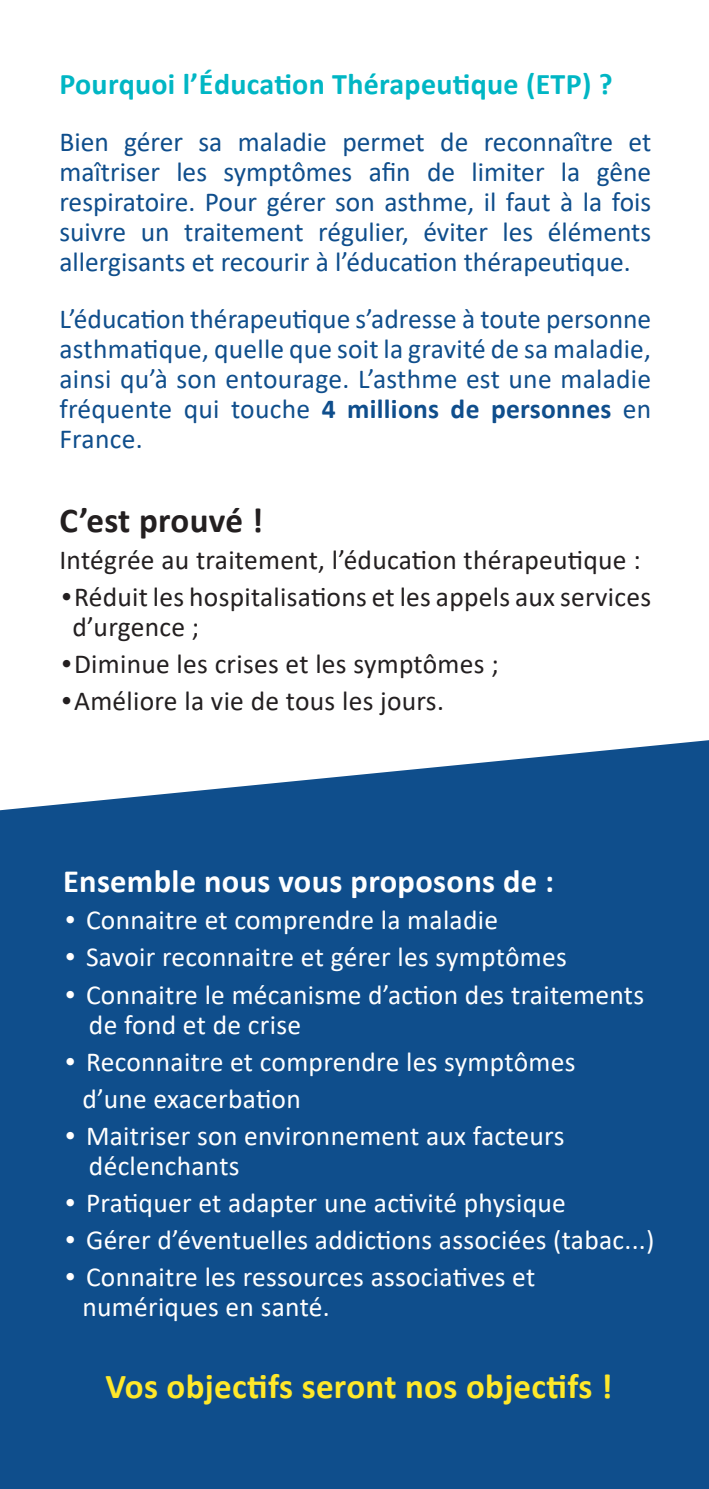
<style>
.page{position:relative;width:709px;height:1489px;background:#fff}
.page>*{position:absolute;margin:0;border:0;box-sizing:border-box;transform-origin:0 0}
.t1{font:700 35px "Calibri";letter-spacing:.01em;color:#ffe82a}
.t2{font:700 35px "Calibri";letter-spacing:.01em;color:#231f20}
.t3{font:700 32.5px "Calibri";letter-spacing:.01em;color:#fff}
.t4{font:700 30px "Calibri";letter-spacing:.01em;color:#00b6c4}
.t5{font:27.5px/30px "Calibri";color:#0f4e8c;text-align:justify}
.t6{font:27.5px/30px "Calibri";letter-spacing:.01em;color:#fff}
.t7{font:27.5px/30px "Calibri";letter-spacing:.01em;color:#231f20}
.s1{font-weight:700}
.s2{font-family:"Petita";font-weight:500}
</style>
<div class="page">
<div style="left:0;top:740px;width:709px;height:748px;background:#0f4e8c"></div>
<p class="t4" style="left:59px;top:63px;width:555px">Pourquoi l’Éducation Thérapeutique (ETP) ?</p>
<p class="t5" style="left:59px;top:126px;width:593px">Bien gérer sa maladie permet de reconnaître et maîtriser les symptômes afin de limiter la gêne respiratoire. Pour gérer son asthme, il faut à la fois suivre un traitement régulier, éviter les éléments allergisants et recourir à l’éducation thérapeutique.</p>
<p class="t5" style="left:59px;top:303px;width:593px">L’éducation thérapeutique s’adresse à toute personne asthmatique, quelle que soit la gravité de sa maladie, ainsi qu’à son entourage. L’asthme est une maladie fréquente qui touche <span class="s1">4 millions de personnes</span> en France.</p>
<p class="t2" style="left:59px;top:495px;width:205px">C’est prouvé !</p>
<p class="t7" style="left:59px;top:544px;width:583px">Intégrée au traitement, l’éducation thérapeutique :</p>
<p class="t7" style="left:72px;top:581px;width:580px;text-indent:-13px"><span class="s2">•</span>Réduit les hospitalisations et les appels aux services d’urgence ;</p>
<p class="t7" style="left:59px;top:648px;width:441px"><span class="s2">•</span>Diminue les crises et les symptômes ;</p>
<p class="t7" style="left:59px;top:685px;width:386px"><span class="s2">•</span>Améliore la vie de tous les jours.</p>
<p class="t3" style="left:63px;top:858px;width:492px">Ensemble nous vous proposons de :</p>
<p class="t6" style="left:63px;top:904px;width:436px"><span class="s2">•</span> Connaitre et comprendre la maladie</p>
<p class="t6" style="left:63px;top:941px;width:505px"><span class="s2">•</span> Savoir reconnaitre et gérer les symptômes</p>
<p class="t6" style="left:89px;top:978px;width:556px;text-indent:-26px"><span class="s2">•</span> Connaitre le mécanisme d’action des traitements de fond et de crise</p>
<p class="t6" style="left:82px;top:1042px;width:494px;line-height:37px;text-indent:-19px"><span class="s2">•</span> Reconnaitre et comprendre les symptômes d’une exacerbation</p>
<p class="t6" style="left:89px;top:1119px;width:477px;text-indent:-26px"><span class="s2">•</span> Maitriser son environnement aux facteurs déclenchants</p>
<p class="t6" style="left:63px;top:1187px;width:504px"><span class="s2">•</span> Pratiquer et adapter une activité physique</p>
<p class="t6" style="left:63px;top:1224px;width:593px"><span class="s2">•</span> Gérer d’éventuelles addictions associées (tabac...)</p>
<p class="t6" style="left:82px;top:1261px;width:454px;text-indent:-19px"><span class="s2">•</span> Connaitre les ressources associatives et numériques en santé.</p>
<p class="t1" style="left:105px;top:1361px;width:508px">Vos objectifs seront nos objectifs !</p>
</div>
